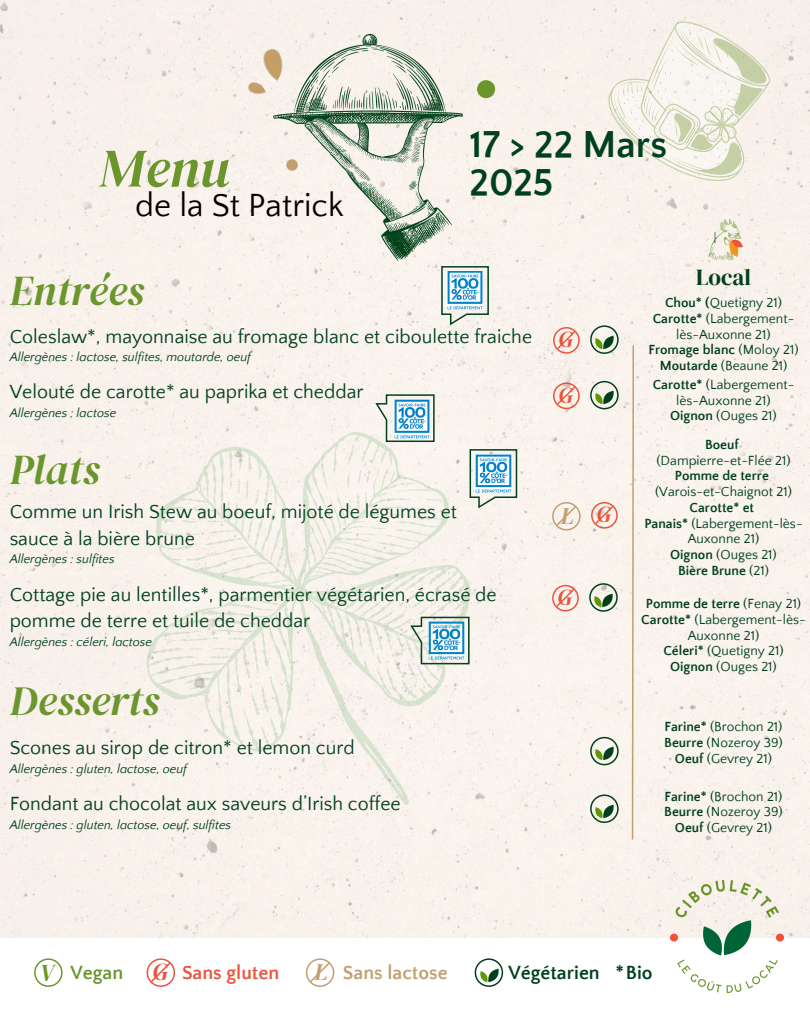
<style>
.page{position:relative;width:810px;height:1013px;background:#fff}
.page>*{position:absolute;margin:0;border:0;box-sizing:border-box;transform-origin:0 0}
.t1{font:italic 54px "DM Serif Display";color:#6b962e}
.t2{font:italic 42px "DM Serif Display";color:#6b962e}
.t3{font:700 38.6px/38.2px "Quattrocento Sans";color:#00401f}
.t4{font:32.9px "Quattrocento Sans";color:#000}
.t5{font:italic 23.9px "DM Serif Display";color:#c0a070}
.t6{font:italic 23.9px "DM Serif Display";color:#6b962e}
.t7{font:italic 23.9px "DM Serif Display";color:#ea543c}
.t8{font:23px "DM Serif Display";color:#00401f}
.t9{font:italic 22.4px "DM Serif Display";color:#ea543c}
.t10{font:19.6px "Quattrocento Sans";color:#00401f}
.t11{font:700 19.6px "Quattrocento Sans";color:#00401f}
.t12{font:700 19.6px "Quattrocento Sans";color:#c0a070}
.t13{font:700 19.6px "Quattrocento Sans";color:#ea543c}
.t14{font:700 19.6px "Quattrocento Sans";color:#6b962e}
.t15{font:13.6px/15.8px "Quattrocento Sans";color:#00401f;text-align:center}
.t16{font:700 13.6px "Quattrocento Sans";color:#00401f}
.t17{font:italic 12.6px "Quattrocento Sans";color:#00401f}
.s1{font-weight:700}
.s2{font-weight:400}
</style>
<div class="page">
<div style="left:0;top:0;width:810px;height:937px;background:#faf2eb"></div>
<img style="left:671px;top:880px;width:112px;height:112px">
<img style="left:236px;top:16px;width:264px;height:263px">
<svg style="left:147px;top:958px;width:28px;height:28px"></svg>
<svg style="left:306px;top:958px;width:28px;height:28px"></svg>
<svg style="left:481px;top:958px;width:16px;height:3px"></svg>
<img style="left:475px;top:961px;width:28px;height:26px">
<svg style="left:34px;top:958px;width:29px;height:28px"></svg>
<img style="left:687px;top:211px;width:72px;height:61px">
<svg style="left:631px;top:344px;width:4px;height:497px;background:#e3d3bd"></svg>
<img style="left:246px;top:78px;width:20px;height:22px">
<div style="left:286px;top:159px;width:12px;height:12px;background:#c0a070;border-radius:50%"></div>
<img style="left:252px;top:44px;width:39px;height:39px">
<div style="left:477px;top:80px;width:18px;height:18px;background:#6b962e;border-radius:50%"></div>
<svg style="left:590px;top:794px;width:29px;height:29px"></svg>
<img style="left:591px;top:797px;width:28px;height:28px">
<svg style="left:375px;top:394px;width:60px;height:38px"></svg>
<svg style="left:553px;top:327px;width:27px;height:27px"></svg>
<svg style="left:590px;top:736px;width:29px;height:29px"></svg>
<img style="left:591px;top:740px;width:28px;height:27px">
<svg style="left:441px;top:266px;width:48px;height:59px"></svg>
<svg style="left:590px;top:325px;width:29px;height:29px"></svg>
<img style="left:591px;top:328px;width:28px;height:28px">
<svg style="left:591px;top:502px;width:27px;height:26px"></svg>
<svg style="left:553px;top:382px;width:27px;height:27px"></svg>
<svg style="left:590px;top:381px;width:29px;height:28px"></svg>
<img style="left:591px;top:384px;width:28px;height:27px">
<svg style="left:552px;top:502px;width:29px;height:28px"></svg>
<svg style="left:552px;top:585px;width:27px;height:26px"></svg>
<svg style="left:589px;top:583px;width:29px;height:28px"></svg>
<img style="left:590px;top:586px;width:28px;height:28px">
<svg style="left:471px;top:449px;width:46px;height:59px"></svg>
<svg style="left:593px;top:11px;width:185px;height:189px"></svg>
<svg style="left:147px;top:432px;width:324px;height:373px;fill:#faf2ec"></svg>
<svg style="left:210px;top:656px;width:19px;height:2px"></svg>
<svg style="left:249px;top:675px;width:23px;height:40px"></svg>
<svg style="left:167px;top:637px;width:51px;height:13px"></svg>
<svg style="left:377px;top:656px;width:5px;height:8px"></svg>
<svg style="left:395px;top:587px;width:75px;height:96px"></svg>
<svg style="left:347px;top:469px;width:3px;height:19px"></svg>
<svg style="left:358px;top:470px;width:13px;height:14px"></svg>
<svg style="left:358px;top:514px;width:43px;height:21px"></svg>
<svg style="left:415px;top:508px;width:15px;height:3px"></svg>
<svg style="left:395px;top:489px;width:36px;height:3px"></svg>
<svg style="left:186px;top:533px;width:14px;height:2px"></svg>
<svg style="left:182px;top:520px;width:15px;height:3px"></svg>
<svg style="left:246px;top:479px;width:18px;height:62px"></svg>
<svg style="left:237px;top:479px;width:3px;height:14px"></svg>
<p class="t1" style="left:99px;top:130px;width:132px">Menu</p>
<p class="t4" style="left:135px;top:188px;width:210px">de la St Patrick</p>
<p class="t3" style="left:470px;top:126px;width:199px">17 &gt; 22 Mars<br>2025</p>
<p class="t2" style="left:10px;top:262px;width:136px">Entrées</p>
<h3 class="t10" style="left:10px;top:326px;width:524px">Coleslaw*, mayonnaise au fromage blanc et ciboulette fraiche</h3>
<p class="t17" style="left:10px;top:350px;width:243px">Allergènes : lactose, sulfites, moutarde, oeuf</p>
<p class="t10" style="left:10px;top:381px;width:355px">Velouté de carotte* au paprika et cheddar</p>
<p class="t17" style="left:10px;top:406px;width:108px">Allergènes : lactose</p>
<p class="t2" style="left:10px;top:441px;width:91px">Plats</p>
<p class="t10" style="left:10px;top:502px;width:449px">Comme un Irish Stew au boeuf, mijoté de légumes et</p>
<h2 class="t10" style="left:10px;top:528px;width:187px">sauce à la bière brune</h2>
<h1 class="t17" style="left:10px;top:553px;width:106px">Allergènes : sulfites</h1>
<h4 class="t10" style="left:10px;top:584px;width:489px">Cottage pie au lentilles*, parmentier végétarien, écrasé de</h4>
<p class="t10" style="left:10px;top:610px;width:302px">pomme de terre et tuile de cheddar</p>
<h5 class="t17" style="left:10px;top:635px;width:144px">Allergènes : céleri, lactose</h5>
<p class="t2" style="left:10px;top:671px;width:151px">Desserts</p>
<p class="t10" style="left:10px;top:737px;width:347px">Scones au sirop de citron* et lemon curd</p>
<p class="t17" style="left:10px;top:762px;width:179px">Allergènes : gluten, lactose, oeuf</p>
<p class="t10" style="left:10px;top:793px;width:393px">Fondant au chocolat aux saveurs d’Irish coffee</p>
<p class="t17" style="left:10px;top:818px;width:223px">Allergènes : gluten, lactose, oeuf, sulfites</p>
<p class="t9" style="left:558px;top:324px;width:16px">G</p>
<p class="t9" style="left:558px;top:379px;width:16px">G</p>
<p class="t5" style="left:561px;top:499px;width:14px">L</p>
<h3 class="t9" style="left:596px;top:499px;width:16px">G</h3>
<p class="t9" style="left:558px;top:582px;width:16px">G</p>
<p class="t8" style="left:696px;top:261px;width:56px">Local</p>
<p class="t15" style="left:665px;top:295px;width:119px"><span class="s1">Chou* (</span>Quetigny 21)</p>
<p class="t15" style="left:653px;top:311px;width:143px"><span class="s1">Carotte*</span> (Labergement-</p>
<p class="t15" style="left:676px;top:327px;width:96px">lès-Auxonne 21)</p>
<p class="t16" style="left:648px;top:343px;width:152px">Fromage blanc <span class="s2">(Moloy 21)</span></p>
<p class="t15" style="left:660px;top:358px;width:129px"><span class="s1">Moutarde</span> (Beaune 21)</p>
<p class="t15" style="left:653px;top:377px;width:143px"><span class="s1">Carotte*</span> (Labergement-</p>
<p class="t15" style="left:676px;top:392px;width:96px">lès-Auxonne 21)</p>
<p class="t15" style="left:670px;top:408px;width:108px"><span class="s1">Oignon</span> (Ouges 21)</p>
<p class="t16" style="left:705px;top:437px;width:35px">Boeuf</p>
<p class="t15" style="left:656px;top:452px;width:136px">(Dampierre-et-Flée 21)</p>
<p class="t16" style="left:675px;top:469px;width:96px">Pomme de terre</p>
<p class="t15" style="left:655px;top:484px;width:138px">(Varois-et-Chaignot 21)</p>
<p class="t16" style="left:690px;top:500px;width:66px">Carotte* et</p>
<p class="t15" style="left:644px;top:515px;width:160px"><span class="s1">Panais*</span> (Labergement-lès-<br>Auxonne 21)</p>
<p class="t15" style="left:670px;top:547px;width:108px"><span class="s1">Oignon</span> (Ouges 21)</p>
<p class="t16" style="left:678px;top:563px;width:92px">Bière Brune <span class="s2">(21)</span></p>
<p class="t16" style="left:646px;top:596px;width:157px">Pomme de terre <span class="s2">(Fenay 21)</span></p>
<p class="t15" style="left:641px;top:612px;width:166px"><span class="s1">Carotte*</span> (Labergement-lès-<br>Auxonne 21)</p>
<p class="t15" style="left:663px;top:643px;width:122px"><span class="s1">Céleri*</span> (Quetigny 21)</p>
<p class="t15" style="left:670px;top:659px;width:108px"><span class="s1">Oignon</span> (Ouges 21)</p>
<p class="t15" style="left:664px;top:719px;width:120px"><span class="s1">Farine*</span> (Brochon 21)</p>
<p class="t15" style="left:664px;top:735px;width:120px"><span class="s1">Beurre</span> (Nozeroy 39)</p>
<p class="t15" style="left:675px;top:750px;width:99px"><span class="s1">Oeuf</span> (Gevrey 21)</p>
<p class="t15" style="left:664px;top:788px;width:120px"><span class="s1">Farine*</span> (Brochon 21)</p>
<p class="t15" style="left:664px;top:804px;width:120px"><span class="s1">Beurre</span> (Nozeroy 39)</p>
<p class="t15" style="left:675px;top:820px;width:99px"><span class="s1">Oeuf</span> (Gevrey 21)</p>
<p class="t6" style="left:40px;top:956px;width:16px">V</p>
<p class="t7" style="left:152px;top:955px;width:17px">G</p>
<p class="t5" style="left:315px;top:955px;width:14px">L</p>
<p class="t14" style="left:71px;top:962px;width:54px">Vegan</p>
<p class="t13" style="left:182px;top:962px;width:99px">Sans gluten</p>
<p class="t12" style="left:343px;top:962px;width:106px">Sans lactose</p>
<p class="t11" style="left:508px;top:962px;width:93px">Végétarien</p>
<p class="t11" style="left:615px;top:962px;width:39px">*Bio</p>
</div>
